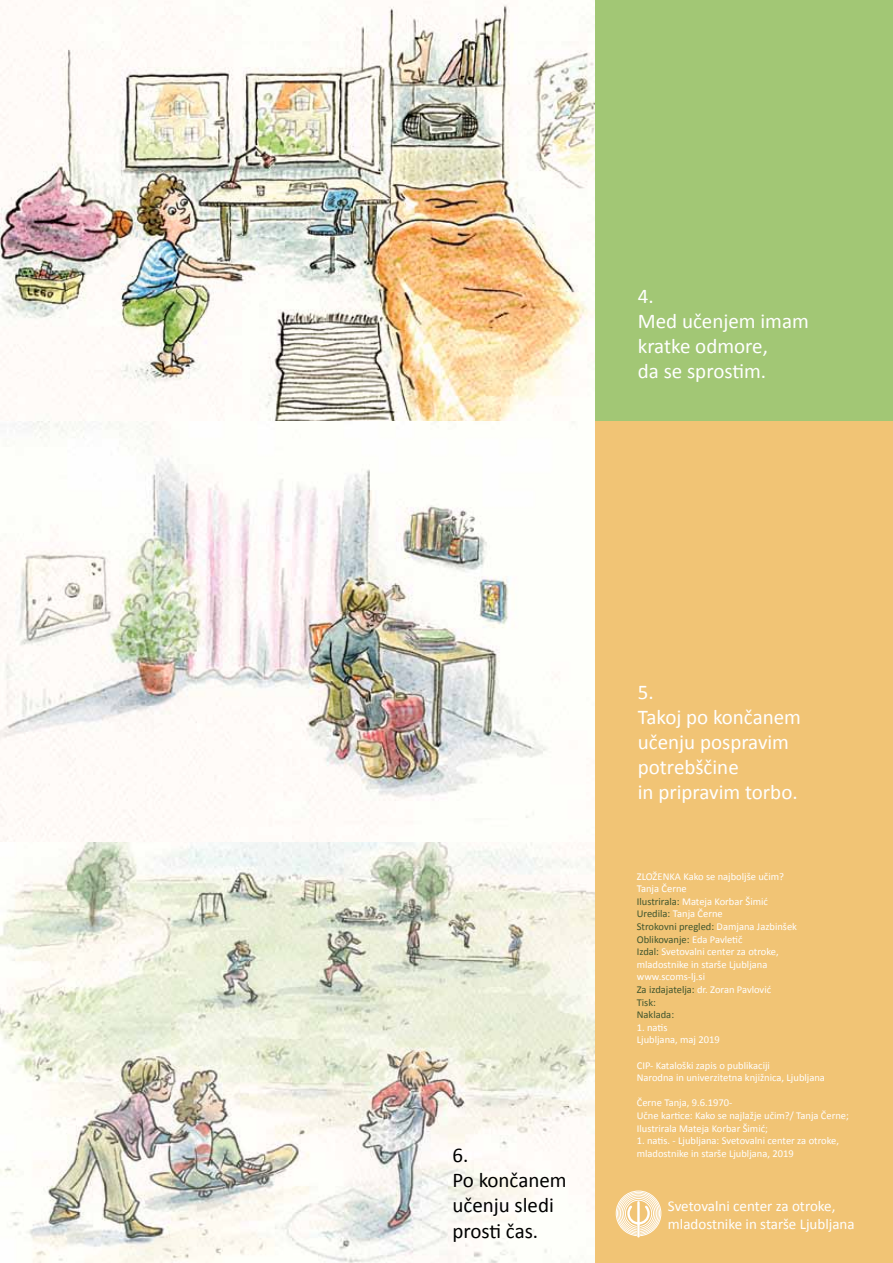
<style>
.page{position:relative;width:893px;height:1263px;background:#fff}
.page>*{position:absolute;margin:0;border:0;box-sizing:border-box;transform-origin:0 0}
.t1{font:21px/25.2px "Calibri";color:#fff}
.t2{font:21px/25.2px "Calibri";color:#000}
.t3{font:15px/18px "Calibri";color:#fff}
.t4{font:10.5px/12.6px "Calibri";color:#fff}
.s1{color:#40562e}
</style>
<div class="page">
<img style="left:0;top:4px;width:595px;height:1259px">
<div style="left:595px;top:0;width:298px;height:421px;background:#a2c775"></div>
<div style="left:595px;top:421px;width:298px;height:421px;background:#f1c475"></div>
<div style="left:595px;top:842px;width:298px;height:421px;background:#f1c475"></div>
<div style="left:616px;top:1191px;width:45px;height:45px;border:1px solid #fff;border-radius:22px"></div>
<div style="left:617px;top:1192px;width:43px;height:43px;border:1px solid #fff;border-radius:21px"></div>
<svg style="left:618px;top:1193px;width:41px;height:41px"></svg>
<h1 class="t1" style="left:638px;top:283px;width:173px">4.<br>Med učenjem imam kratke odmore,<br>da se sprostim.</h1>
<h1 class="t2" style="left:452px;top:1142px;width:116px">6.<br>Po končanem učenju sledi prosti čas.</h1>
<h1 class="t1" style="left:638px;top:679px;width:165px">5.<br>Takoj po končanem učenju pospravim potrebščine<br>in pripravim torbo.</h1>
<p class="t4" style="left:637px;top:870px;width:162px">ZLOŽENKA Kako se najboljše učim?<br>Tanja Černe<br><span class="s1">Ilustrirala:</span> Mateja Korbar Šimić<br><span class="s1">Uredila:</span> Tanja Černe<br><span class="s1">Strokovni pregled:</span> Damjana Jazbinšek<br><span class="s1">Oblikovanje:</span> Eda Pavletič<br><span class="s1">Izdal:</span> Svetovalni center za otroke, mladostnike in starše Ljubljana www.scoms-lj.si<br><span class="s1">Za izdajatelja:</span> dr. Zoran Pavlović<br><span class="s1">Tisk:<br>Naklada:</span></p>
<p class="t4" style="left:637px;top:1021px;width:85px">1. natis<br>Ljubljana, maj 2019</p>
<p class="t4" style="left:637px;top:1059px;width:190px">CIP- Kataloški zapis o publikaciji<br>Narodna in univerzitetna knjižnica, Ljubljana</p>
<p class="t4" style="left:637px;top:1097px;width:214px">Černe Tanja, 9.6.1970-<br>Učne kartice: Kako se najlažje učim?/ Tanja Černe;<br>Ilustrirala Mateja Korbar Šimić;</p>
<p class="t4" style="left:637px;top:1134px;width:204px">1. natis. - Ljubljana: Svetovalni center za otroke, mladostnike in starše Ljubljana, 2019</p>
<h2 class="t3" style="left:668px;top:1197px;width:188px">Svetovalni center za otroke, mladostnike in starše Ljubljana</h2>
</div>
